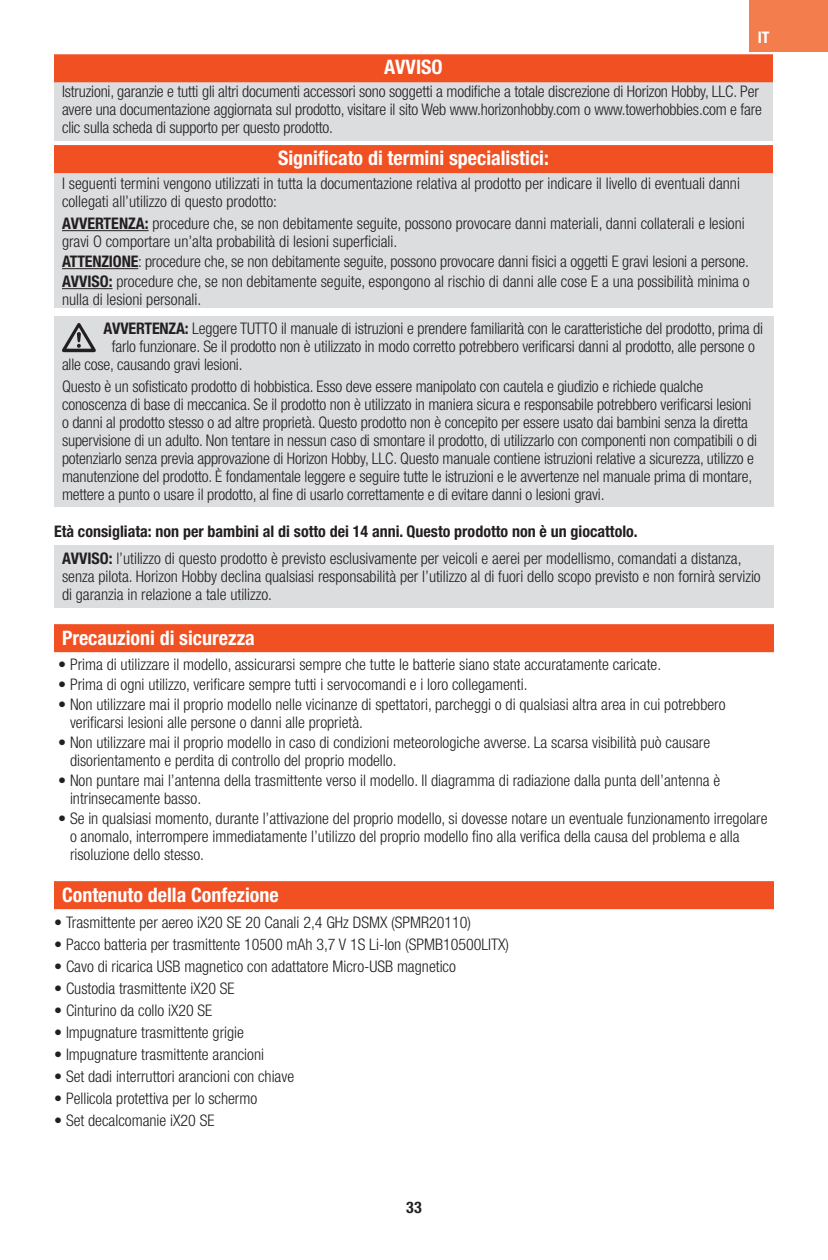
<style>
.page{position:relative;width:828px;height:1260px;background:#fff}
.page>*{position:absolute;margin:0;border:0;box-sizing:border-box;transform-origin:0 0}
.SPM_Header{font:700 condensed 20px "Helvetica Neue LT Std";color:#fff}
.UP_FRONT_LEGAL_-_NOT{font:700 condensed 20px "Helvetica Neue LT Std";color:#fff}
.MAIN_-_BODY{font:300 condensed 16px/18px "Helvetica Neue LT Std";color:#231f20}
.UP_FRONT_LEGAL_-_BOD{font:300 condensed 16px/18px "Helvetica Neue LT Std";color:#231f20}
.body{font:300 condensed 16px/18px "Helvetica Neue LT Std";color:#231f20}
.UP_FRONT_LEGAL_-_BOD-2{font:700 condensed 16px "Helvetica Neue LT Std";color:#231f20}
.t1{font:700 condensed 16px "Helvetica Neue LT Std";color:#fff}
.s1{font-weight:700}
</style>
<div class="page">
<div style="left:750px;top:0;width:78px;height:51px;background:#f47d4d"></div>
<div style="left:54px;top:56px;width:719px;height:85px;background:#dcdddf"></div>
<div style="left:54px;top:54px;width:719px;height:28px;background:#f05022"></div>
<div style="left:54px;top:147px;width:719px;height:161px;background:#dcdddf"></div>
<div style="left:54px;top:145px;width:719px;height:28px;background:#f05022"></div>
<hr style="left:62px;top:230px;width:87px;height:1px;background:#231f20">
<hr style="left:62px;top:268px;width:76px;height:1px;background:#231f20">
<hr style="left:62px;top:288px;width:51px;height:1px;background:#231f20">
<div style="left:54px;top:316px;width:720px;height:191px;background:#dcdddf"></div>
<svg style="left:62px;top:323px;width:34px;height:29px"></svg>
<div style="left:54px;top:545px;width:720px;height:63px;background:#dcdddf"></div>
<div style="left:54px;top:624px;width:720px;height:28px;background:#f05022"></div>
<div style="left:54px;top:881px;width:720px;height:28px;background:#f05022"></div>
<p class="t1" style="left:758px;top:28px;width:13px">IT</p>
<p class="UP_FRONT_LEGAL_-_NOT" style="left:384px;top:55px;width:60px">AVVISO</p>
<p class="UP_FRONT_LEGAL_-_BOD" style="left:62px;top:82px;width:701px">Istruzioni, garanzie e tutti gli altri documenti accessori sono soggetti a modifiche a totale discrezione di Horizon Hobby, LLC. Per avere una documentazione aggiornata sul prodotto, visitare il sito Web www.horizonhobby.com o www.towerhobbies.com e fare clic sulla scheda di supporto per questo prodotto.</p>
<p class="UP_FRONT_LEGAL_-_NOT" style="left:278px;top:146px;width:272px">Significato di termini specialistici:</p>
<p class="UP_FRONT_LEGAL_-_BOD" style="left:62px;top:174px;width:680px">I seguenti termini vengono utilizzati in tutta la documentazione relativa al prodotto per indicare il livello di eventuali danni collegati all’utilizzo di questo prodotto:</p>
<p class="UP_FRONT_LEGAL_-_BOD" style="left:62px;top:214px;width:684px"><span class="s1">AVVERTENZA:</span> procedure che, se non debitamente seguite, possono provocare danni materiali, danni collaterali e lesioni gravi O comportare un’alta probabilità di lesioni superficiali.</p>
<p class="UP_FRONT_LEGAL_-_BOD" style="left:62px;top:252px;width:689px"><span class="s1">ATTENZIONE</span>: procedure che, se non debitamente seguite, possono provocare danni fisici a oggetti E gravi lesioni a persone.</p>
<p class="UP_FRONT_LEGAL_-_BOD" style="left:62px;top:272px;width:689px"><span class="s1">AVVISO:</span> procedure che, se non debitamente seguite, espongono al rischio di danni alle cose E a una possibilità minima o nulla di lesioni personali.</p>
<p class="MAIN_-_BODY" style="left:104px;top:319px;width:661px"><span class="s1">AVVERTENZA:</span> Leggere TUTTO il manuale di istruzioni e prendere familiarità con le caratteristiche del prodotto, prima di</p>
<p class="MAIN_-_BODY" style="left:112px;top:337px;width:645px">farlo funzionare. Se il prodotto non è utilizzato in modo corretto potrebbero verificarsi danni al prodotto, alle persone o</p>
<p class="MAIN_-_BODY" style="left:62px;top:355px;width:182px">alle cose, causando gravi lesioni.</p>
<p class="MAIN_-_BODY" style="left:62px;top:377px;width:696px">Questo è un sofisticato prodotto di hobbistica. Esso deve essere manipolato con cautela e giudizio e richiede qualche conoscenza di base di meccanica. Se il prodotto non è utilizzato in maniera sicura e responsabile potrebbero verificarsi lesioni o danni al prodotto stesso o ad altre proprietà. Questo prodotto non è concepito per essere usato dai bambini senza la diretta supervisione di un adulto. Non tentare in nessun caso di smontare il prodotto, di utilizzarlo con componenti non compatibili o di potenziarlo senza previa approvazione di Horizon Hobby, LLC. Questo manuale contiene istruzioni relative a sicurezza, utilizzo e manutenzione del prodotto. È fondamentale leggere e seguire tutte le istruzioni e le avvertenze nel manuale prima di montare, mettere a punto o usare il prodotto, al fine di usarlo correttamente e di evitare danni o lesioni gravi.</p>
<p class="UP_FRONT_LEGAL_-_BOD-2" style="left:54px;top:521px;width:585px">Età consigliata: non per bambini al di sotto dei 14 anni. Questo prodotto non è un giocattolo.</p>
<p class="body" style="left:62px;top:549px;width:700px"><span class="s1">AVVISO:</span> l’utilizzo di questo prodotto è previsto esclusivamente per veicoli e aerei per modellismo, comandati a distanza, senza pilota. Horizon Hobby declina qualsiasi responsabilità per l’utilizzo al di fuori dello scopo previsto e non fornirà servizio di garanzia in relazione a tale utilizzo.</p>
<p class="SPM_Header" style="left:62px;top:626px;width:194px">Precauzioni di sicurezza</p>
<p class="MAIN_-_BODY" style="left:58px;top:655px;width:605px">• Prima di utilizzare il modello, assicurarsi sempre che tutte le batterie siano state accuratamente caricate.</p>
<p class="MAIN_-_BODY" style="left:58px;top:675px;width:471px">• Prima di ogni utilizzo, verificare sempre tutti i servocomandi e i loro collegamenti.</p>
<p class="MAIN_-_BODY" style="left:70px;top:695px;width:657px;text-indent:-12px">• Non utilizzare mai il proprio modello nelle vicinanze di spettatori, parcheggi o di qualsiasi altra area in cui potrebbero verificarsi lesioni alle persone o danni alle proprietà.</p>
<p class="MAIN_-_BODY" style="left:70px;top:733px;width:642px;text-indent:-12px">• Non utilizzare mai il proprio modello in caso di condizioni meteorologiche avverse. La scarsa visibilità può causare disorientamento e perdita di controllo del proprio modello.</p>
<p class="MAIN_-_BODY" style="left:70px;top:771px;width:652px;text-indent:-12px">• Non puntare mai l’antenna della trasmittente verso il modello. Il diagramma di radiazione dalla punta dell’antenna è intrinsecamente basso.</p>
<p class="MAIN_-_BODY" style="left:70px;top:809px;width:699px;text-indent:-12px">• Se in qualsiasi momento, durante l’attivazione del proprio modello, si dovesse notare un eventuale funzionamento irregolare o anomalo, interrompere immediatamente l’utilizzo del proprio modello fino alla verifica della causa del problema e alla risoluzione dello stesso.</p>
<p class="SPM_Header" style="left:62px;top:883px;width:218px">Contenuto della Confezione</p>
<p class="MAIN_-_BODY" style="left:54px;top:914px;width:419px">• Trasmittente per aereo iX20 SE 20 Canali 2,4 GHz DSMX (SPMR20110)</p>
<p class="MAIN_-_BODY" style="left:54px;top:936px;width:457px">• Pacco batteria per trasmittente 10500 mAh 3,7 V 1S Li-Ion (SPMB10500LITX)</p>
<p class="MAIN_-_BODY" style="left:54px;top:958px;width:403px">• Cavo di ricarica USB magnetico con adattatore Micro-USB magnetico</p>
<p class="MAIN_-_BODY" style="left:54px;top:980px;width:182px">• Custodia trasmittente iX20 SE</p>
<p class="MAIN_-_BODY" style="left:54px;top:1002px;width:160px">• Cinturino da collo iX20 SE</p>
<p class="MAIN_-_BODY" style="left:54px;top:1024px;width:191px">• Impugnature trasmittente grigie</p>
<p class="MAIN_-_BODY" style="left:54px;top:1046px;width:212px">• Impugnature trasmittente arancioni</p>
<p class="MAIN_-_BODY" style="left:54px;top:1068px;width:242px">• Set dadi interruttori arancioni con chiave</p>
<p class="MAIN_-_BODY" style="left:54px;top:1090px;width:205px">• Pellicola protettiva per lo schermo</p>
<p class="MAIN_-_BODY" style="left:54px;top:1112px;width:162px">• Set decalcomanie iX20 SE</p>
<p class="UP_FRONT_LEGAL_-_BOD-2" style="left:406px;top:1198px;width:17px">33</p>
</div>
